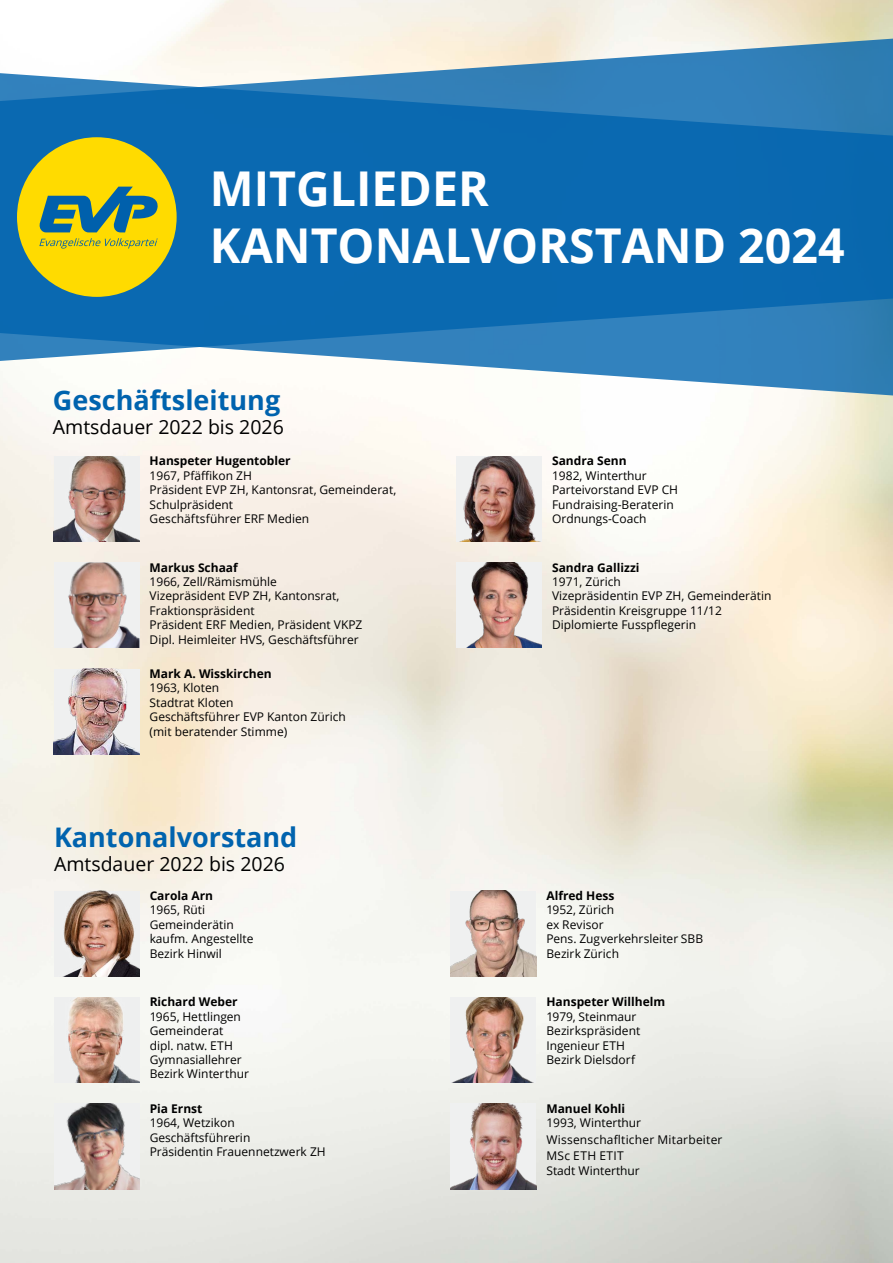
<style>
.page{position:relative;width:893px;height:1263px;background:#fff}
.page>*{position:absolute;margin:0;border:0;box-sizing:border-box;transform-origin:0 0}
.t1{font:700 48px/57.6px "Open Sans";color:#fff}
.t2{font:700 27px "Open Sans";color:#0063ae}
.t3{font:19.5px "Open Sans";color:#000}
.t4{font:12px/14.4px "Open Sans";color:#000}
.t5{font:700 12px "Open Sans";color:#000}
</style>
<div class="page">
<img style="left:0;top:0;width:893px;height:1263px">
<svg style="left:0;top:363px;width:893px;height:35px"></svg>
<svg style="left:0;top:37px;width:893px;height:326px;fill:#0a69b1"></svg>
<div style="left:17px;top:137px;width:160px;height:160px;background:#ffdb00;border-radius:50%"></div>
<svg style="left:39px;top:187px;width:119px;height:45px"></svg>
<svg style="left:39px;top:238px;width:119px;height:11px"></svg>
<img style="left:54px;top:456px;width:85px;height:86px">
<img style="left:54px;top:562px;width:85px;height:86px">
<img style="left:54px;top:669px;width:85px;height:85px">
<img style="left:456px;top:456px;width:86px;height:86px">
<img style="left:456px;top:562px;width:86px;height:86px">
<img style="left:54px;top:891px;width:85px;height:85px">
<img style="left:54px;top:997px;width:85px;height:86px">
<img style="left:54px;top:1103px;width:85px;height:86px">
<img style="left:451px;top:891px;width:85px;height:85px">
<img style="left:451px;top:997px;width:85px;height:86px">
<img style="left:451px;top:1103px;width:85px;height:86px">
<h1 class="t1" style="left:210px;top:158px;width:636px">MITGLIEDER<br>KANTONALVORSTAND 2024</h1>
<h2 class="t2" style="left:53px;top:381px;width:229px">Geschäftsleitung</h2>
<h3 class="t3" style="left:53px;top:413px;width:232px">Amtsdauer 2022 bis 2026</h3>
<p class="t5" style="left:150px;top:452px;width:143px">Hanspeter Hugentobler</p>
<p class="t4" style="left:150px;top:468px;width:248px">1967, Pfäffikon ZH<br>Präsident EVP ZH, Kantonsrat, Gemeinderat,<br>Schulpräsident<br>Geschäftsführer ERF Medien</p>
<p class="t5" style="left:150px;top:559px;width:90px">Markus Schaaf</p>
<p class="t4" style="left:150px;top:574px;width:214px">1966, Zell/Rämismühle<br>Vizepräsident EVP ZH, Kantonsrat,<br>Fraktionspräsident<br>Präsident ERF Medien, Präsident VKPZ<br>Dipl. Heimleiter HVS, Geschäftsführer</p>
<p class="t5" style="left:150px;top:665px;width:124px">Mark A. Wisskirchen</p>
<p class="t4" style="left:150px;top:680px;width:198px">1963, Kloten<br>Stadtrat Kloten<br>Geschäftsführer EVP Kanton Zürich (mit beratender Stimme)</p>
<h2 class="t2" style="left:54px;top:818px;width:245px">Kantonalvorstand</h2>
<h3 class="t3" style="left:54px;top:850px;width:232px">Amtsdauer 2022 bis 2026</h3>
<p class="t5" style="left:150px;top:887px;width:65px">Carola Arn</p>
<p class="t4" style="left:150px;top:903px;width:105px">1965, Rüti<br>Gemeinderätin kaufm. Angestellte<br>Bezirk Hinwil</p>
<p class="t5" style="left:150px;top:993px;width:89px">Richard Weber</p>
<p class="t4" style="left:150px;top:1009px;width:101px">1965, Hettlingen<br>Gemeinderat dipl. natw. ETH<br>Gymnasiallehrer<br>Bezirk Winterthur</p>
<p class="t5" style="left:150px;top:1100px;width:54px">Pia Ernst</p>
<p class="t4" style="left:150px;top:1115px;width:178px">1964, Wetzikon<br>Geschäftsführerin<br>Präsidentin Frauennetzwerk ZH</p>
<p class="t5" style="left:552px;top:452px;width:76px">Sandra Senn</p>
<p class="t4" style="left:552px;top:468px;width:128px">1982, Winterthur<br>Parteivorstand EVP CH<br>Fundraising-Beraterin<br>Ordnungs-Coach</p>
<p class="t5" style="left:552px;top:559px;width:89px">Sandra Gallizzi</p>
<p class="t4" style="left:552px;top:574px;width:221px">1971, Zürich<br>Vizepräsidentin EVP ZH, Gemeinderätin<br>Präsidentin Kreisgruppe 11/12<br>Diplomierte Fusspflegerin</p>
<p class="t5" style="left:546px;top:887px;width:70px">Alfred Hess</p>
<p class="t4" style="left:546px;top:903px;width:158px">1952, Zürich<br>ex Revisor<br>Pens. Zugverkehrsleiter SBB<br>Bezirk Zürich</p>
<p class="t5" style="left:546px;top:993px;width:120px">Hanspeter Willhelm</p>
<p class="t4" style="left:546px;top:1009px;width:95px">1979, Steinmaur<br>Bezirkspräsident<br>Ingenieur ETH<br>Bezirk Dielsdorf</p>
<p class="t5" style="left:546px;top:1100px;width:80px">Manuel Kohli</p>
<p class="t4" style="left:546px;top:1114px;width:178px;line-height:16.5px">1993, Winterthur<br>Wissenschaflticher Mitarbeiter<br>MSc ETH ETIT</p>
<p class="t4" style="left:546px;top:1163px;width:95px">Stadt Winterthur</p>
</div>
